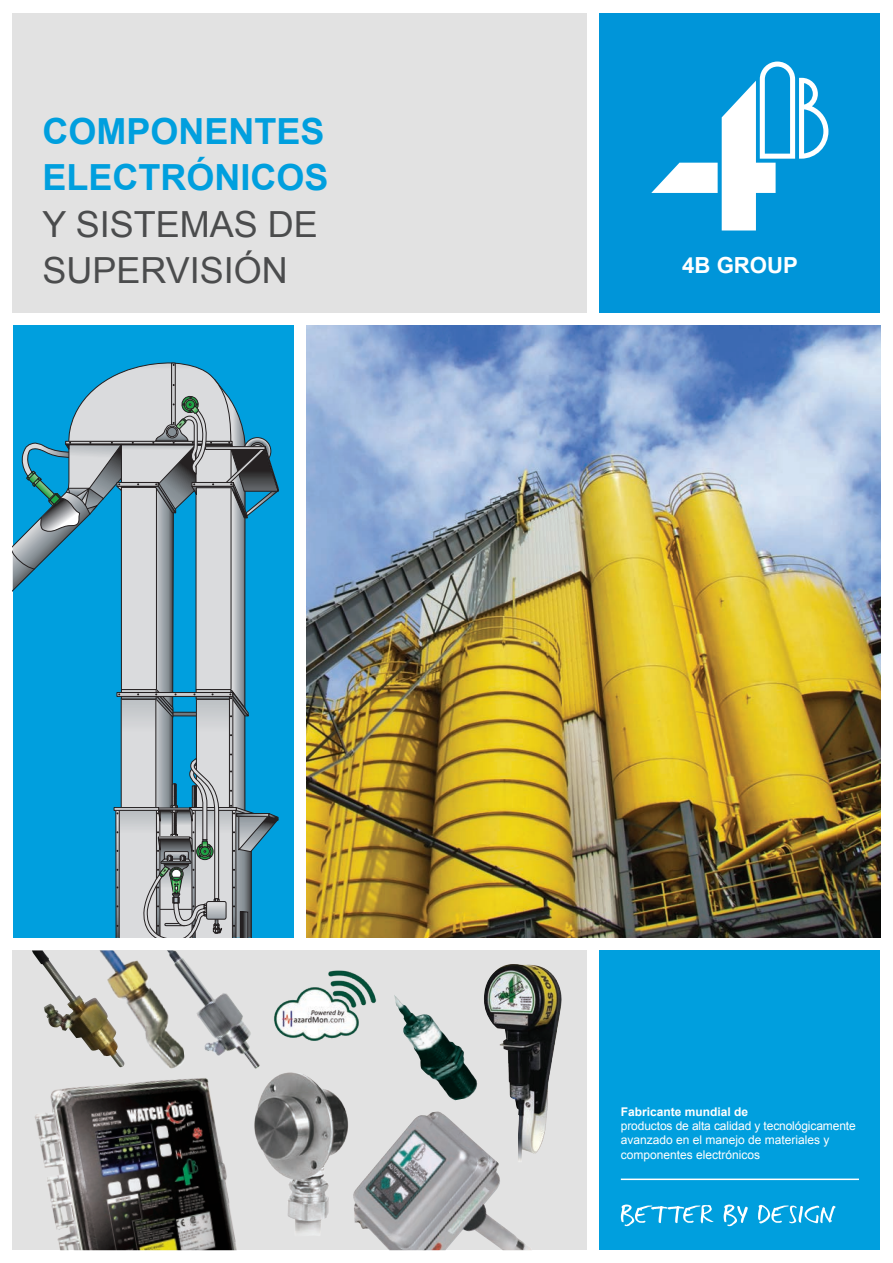
<style>
.page{position:relative;width:893px;height:1263px;background:#fff}
.page>*{position:absolute;margin:0;border:0;box-sizing:border-box;transform-origin:0 0}
.t1{font:700 36px/46.2px "Arial";color:#009fde}
.t2{font:36px/46.2px "Arial";color:#4b4c4d}
.t3{font:700 22.2px "Arial";color:#fff}
.t4{font:12px/14.4px "Arial";color:#fff}
.s1{font-weight:700}
</style>
<div class="page">
<div style="left:13px;top:950px;width:574px;height:300px;background:#e2e2e2"></div>
<img style="left:306px;top:325px;width:574px;height:613px">
<div style="left:13px;top:13px;width:574px;height:300px;background:#e2e2e2"></div>
<div style="left:13px;top:325px;width:280px;height:613px;background:#009fde"></div>
<svg style="left:13px;top:362px;width:265px;height:576px"></svg>
<div style="left:600px;top:950px;width:280px;height:300px;background:#009fde"></div>
<svg style="left:758px;top:1205px;width:78px;height:18px"></svg>
<svg style="left:724px;top:1204px;width:24px;height:22px"></svg>
<svg style="left:621px;top:1204px;width:92px;height:22px"></svg>
<hr style="left:621px;top:1178px;width:238px;height:2px;background:#fff">
<div style="left:599px;top:13px;width:281px;height:300px;background:#0095d9"></div>
<svg style="left:651px;top:62px;width:177px;height:168px"></svg>
<img style="left:91px;top:950px;width:55px;height:102px">
<img style="left:353px;top:1111px;width:179px;height:139px">
<img style="left:394px;top:995px;width:84px;height:105px">
<img style="left:35px;top:1052px;width:202px;height:198px">
<img style="left:284px;top:970px;width:93px;height:71px">
<img style="left:484px;top:964px;width:35px;height:187px">
<img style="left:32px;top:950px;width:68px;height:100px">
<img style="left:146px;top:950px;width:138px;height:145px">
<img style="left:251px;top:1069px;width:98px;height:166px">
<p class="t1" style="left:43px;top:110px;width:288px">COMPONENTES<br>ELECTRÓNICOS</p>
<p class="t2" style="left:43px;top:201px;width:277px">Y SISTEMAS DE<br>SUPERVISIÓN</p>
<p class="t3" style="left:682px;top:251px;width:117px">4B GROUP</p>
<p class="t4" style="left:621px;top:1104px;width:236px"><span class="s1">Fabricante mundial de<br></span>productos de alta calidad y tecnológicamente avanzado en el manejo de materiales y componentes electrónicos</p>
</div>
